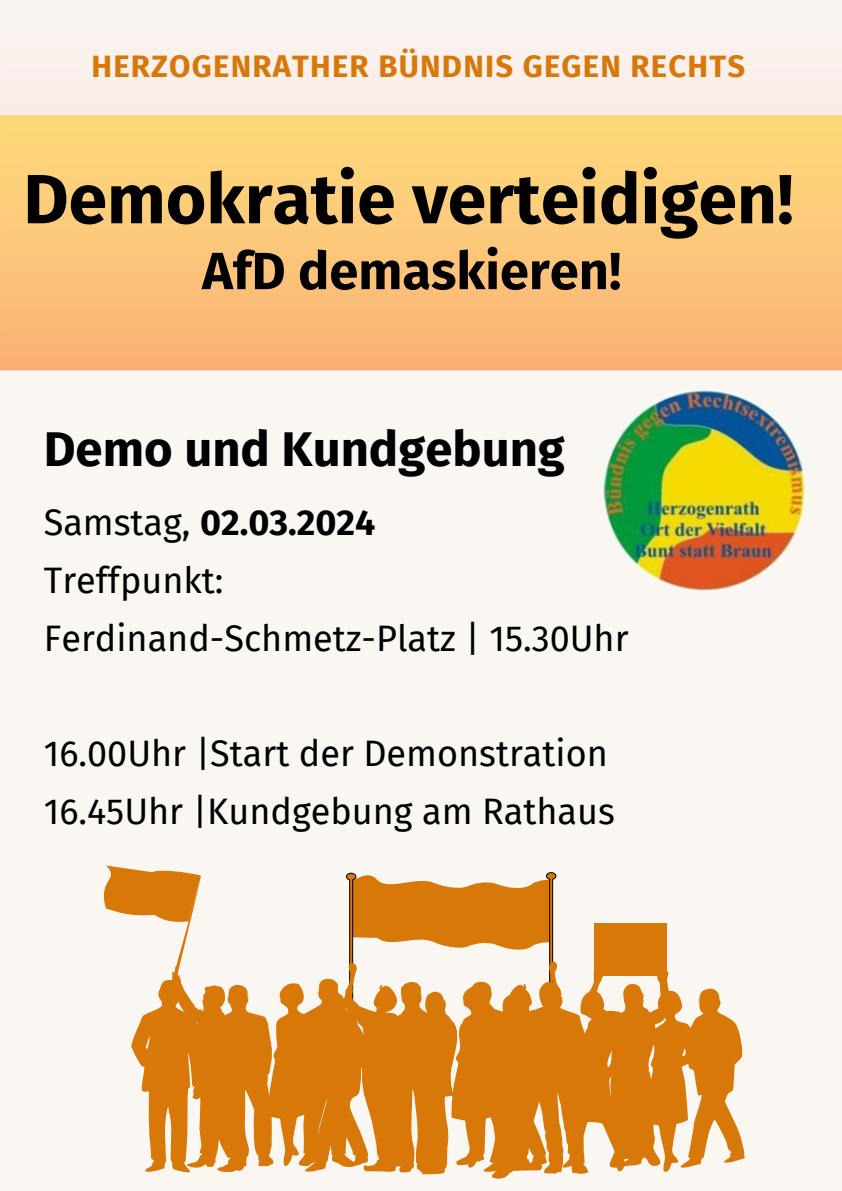
<style>
.page{position:relative;width:842px;height:1191px;background:#fff}
.page>*{position:absolute;margin:0;border:0;box-sizing:border-box;transform-origin:0 0}
.t1{font:700 69.5px "Fira Sans";color:#000}
.t2{font:700 52.3px "Fira Sans";color:#000}
.t3{font:700 49px "Fira Sans";color:#000}
.t4{font:36px/57.8px "Fira Sans";color:#000}
.t5{font:700 31px "Fira Sans";letter-spacing:.04em;color:#d87809}
.s1{font-weight:700}
</style>
<div class="page">
<div style="left:0;top:0;width:842px;height:1189px;background:#faf7f3"></div>
<svg style="left:145px;top:983px;width:600px;height:190px;fill:#d87809"></svg>
<svg style="left:103px;top:865px;width:170px;height:306px"></svg>
<svg style="left:299px;top:872px;width:374px;height:306px"></svg>
<div style="left:594px;top:923px;width:73px;height:52px;background:#d87809"></div>
<svg style="left:0;top:97px;width:842px;height:273px;background:#fbc880"></svg>
<img style="left:602px;top:388px;width:204px;height:204px;border-radius:50%">
<h2 class="t5" style="left:92px;top:48px;width:655px">HERZOGENRATHER BÜNDNIS GEGEN RECHTS</h2>
<p class="t1" style="left:23px;top:158px;width:772px">Demokratie verteidigen!</p>
<h3 class="t2" style="left:202px;top:240px;width:421px">AfD demaskieren!</h3>
<p class="t3" style="left:44px;top:419px;width:523px">Demo und Kundgebung</p>
<p class="t4" style="left:44px;top:494px;width:586px">Samstag, <span class="s1">02.03.2024<br></span>Treffpunkt:<br>Ferdinand-Schmetz-Platz | 15.30Uhr</p>
<p class="t4" style="left:44px;top:725px;width:573px">16.00Uhr |Start der Demonstration<br>16.45Uhr |Kundgebung am Rathaus</p>
</div>
